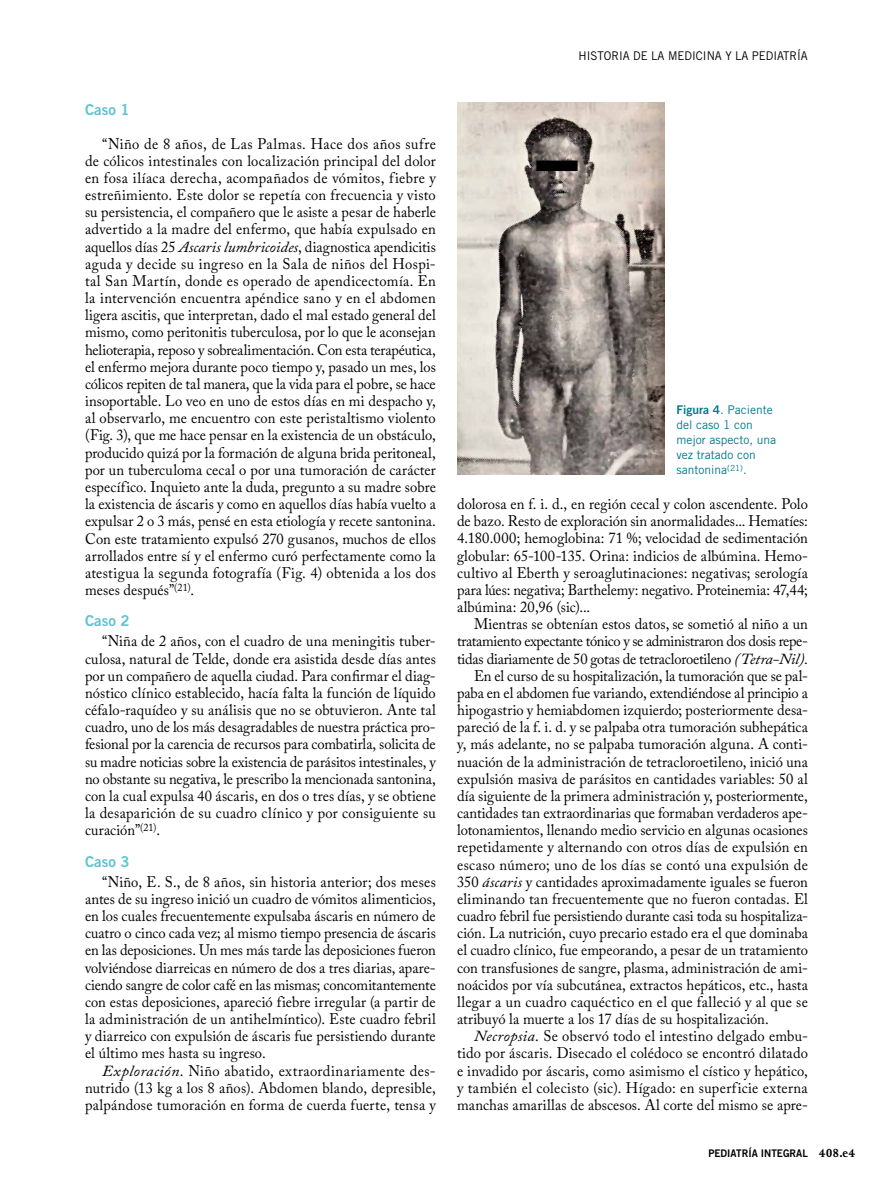
<style>
.page{position:relative;width:893px;height:1191px;background:#fff}
.page>*{position:absolute;margin:0;border:0;box-sizing:border-box;transform-origin:0 0}
.t1{font:15.3px/17.1px "Adobe Caslon Pro";letter-spacing:.005em;color:#000;text-align:justify;scale:.95 1}
.t2{font:15.3px "Adobe Caslon Pro";letter-spacing:-.025em;color:#000;scale:.95 1}
.t3{font:15.3px "Adobe Caslon Pro";letter-spacing:-.015em;color:#000;scale:.95 1}
.t4{font:15px "Trade Gothic Bold Two";color:#62c3d0}
.t5{font:12px/15px "Trade Gothic";color:#007a8c}
.t6{font:12px "Trade Gothic";color:#000;scale:.95 1}
.t7{font:10.5px "Trade Gothic Bold Two";color:#000;scale:.95 1}
.s1{font-style:italic}
.s2{font-family:"Trade Gothic Bold Two"}
.s3{font-family:"Joanna MT Std";font-weight:700;font-size:13.5px}
</style>
<div class="page">
<img style="left:457px;top:103px;width:208px;height:371px">
<p class="t4" style="left:85px;top:100px;width:46px">Caso 1</p>
<p class="t1" style="left:85px;top:135px;width:371px;text-indent:17px">“Niño de 8 años, de Las Palmas. Hace dos años sufre de cólicos intestinales con localización principal del dolor en fosa ilíaca derecha, acompañados de vómitos, fiebre y estreñimiento. Este dolor se repetía con frecuencia y visto su persistencia, el compañero que le asiste a pesar de haberle advertido a la madre del enfermo, que había expulsado en aquellos días 25 <span class="s1">Ascaris lumbricoides</span>, diagnostica apendicitis aguda y decide su ingreso en la Sala de niños del Hospi&shy;tal San Martín, donde es operado de apendicectomía. En la intervención encuentra apéndice sano y en el abdomen ligera ascitis, que interpretan, dado el mal estado general del mismo, como peritonitis tuberculosa, por lo que le aconsejan helioterapia, reposo y sobrealimentación. Con esta terapéutica, el enfermo mejora durante poco tiempo y, pasado un mes, los cólicos repiten de tal manera, que la vida para el pobre, se hace insoportable. Lo veo en uno de estos días en mi despacho y, al observarlo, me encuentro con este peristaltismo violento (Fig. 3), que me hace pensar en la existencia de un obstáculo, producido quizá por la formación de alguna brida peritoneal, por un tuberculoma cecal o por una tumoración de carácter específico. Inquieto ante la duda, pregunto a su madre sobre la existencia de áscaris y como en aquellos días había vuelto a expulsar 2 o 3 más, pensé en esta etiología y recete santonina.<br>Con este tratamiento expulsó 270 gusanos, muchos de ellos arrollados entre sí y el enfermo curó perfectamente como la atestigua la segunda fotografía (Fig. 4) obtenida a los dos meses después”<sup>(21)</sup>.</p>
<p class="t4" style="left:85px;top:611px;width:46px">Caso 2</p>
<p class="t1" style="left:85px;top:632px;width:371px;text-indent:17px">“Niña de 2 años, con el cuadro de una meningitis tuber&shy;culosa, natural de Telde, donde era asistida desde días antes por un compañero de aquella ciudad. Para confirmar el diag&shy;nóstico clínico establecido, hacía falta la función de líquido céfalo-raquídeo y su análisis que no se obtuvieron. Ante tal cuadro, uno de los más desagradables de nuestra práctica pro&shy;fesional por la carencia de recursos para combatirla, solicita de su madre noticias sobre la existencia de parásitos intestinales, y no obstante su negativa, le prescribo la mencionada santonina, con la cual expulsa 40 áscaris, en dos o tres días, y se obtiene la desaparición de su cuadro clínico y por consiguiente su curación”<sup>(21)</sup>.</p>
<p class="t4" style="left:85px;top:852px;width:46px">Caso 3</p>
<p class="t1" style="left:85px;top:873px;width:371px;text-indent:17px">“Niño, E. S., de 8 años, sin historia anterior; dos meses antes de su ingreso inició un cuadro de vómitos alimenticios, en los cuales frecuentemente expulsaba áscaris en número de cuatro o cinco cada vez; al mismo tiempo presencia de áscaris en las deposiciones. Un mes más tarde las deposiciones fueron volviéndose diarreicas en número de dos a tres diarias, apare&shy;ciendo sangre de color café en las mismas; concomitantemente con estas deposiciones, apareció fiebre irregular (a partir de la administración de un antihelmíntico). Este cuadro febril y diarreico con expulsión de áscaris fue persistiendo durante el último mes hasta su ingreso.</p>
<p class="t1" style="left:85px;top:1061px;width:371px;text-indent:17px"><span class="s1">Exploración</span>. Niño abatido, extraordinariamente des&shy;nutrido (13 kg a los 8 años). Abdomen blando, depresible, palpándose tumoración en forma de cuerda fuerte, tensa y</p>
<p class="t6" style="left:578px;top:49px;width:243px">Historia de la Medicina y la Pediatría</p>
<p class="t5" style="left:676px;top:402px;width:101px"><span class="s2">Figura 4</span>. Paciente del caso 1 con mejor aspecto, una vez tratado con santonina<sup>(21)</sup>.</p>
<p class="t1" style="left:457px;top:495px;width:371px">dolorosa en f. i. d., en región cecal y colon ascendente. Polo de bazo. Resto de exploración sin anormalidades... Hematíes:<br>4.180.000; hemoglobina: 71 %; velocidad de sedimentación globular: 65-100-135. Orina: indicios de albúmina. Hemo&shy;cultivo al Eberth y seroaglutinaciones: negativas; serología para lúes: negativa; Barthelemy: negativo. Proteinemia: 47,44; albúmina: 20,96 (sic)...</p>
<p class="t1" style="left:474px;top:615px;width:353px">Mientras se obtenían estos datos, se sometió al niño a un</p>
<p class="t2" style="left:457px;top:632px;width:371px">tratamiento expectante tónico y se administraron dos dosis repe-</p>
<p class="t3" style="left:457px;top:649px;width:371px">tidas diariamente de 50 gotas de tetracloroetileno <span class="s1">(Tetra-Nil).</span></p>
<p class="t1" style="left:474px;top:667px;width:353px">En el curso de su hospitalización, la tumoración que se pal-</p>
<p class="t1" style="left:457px;top:684px;width:371px">paba en el abdomen fue variando, extendiéndose al principio a</p>
<p class="t1" style="left:457px;top:701px;width:371px">hipogastrio y hemiabdomen izquierdo; posteriormente desa-</p>
<p class="t1" style="left:457px;top:718px;width:371px">pareció de la f. i. d. y se palpaba otra tumoración subhepática</p>
<p class="t1" style="left:457px;top:735px;width:371px">y, más adelante, no se palpaba tumoración alguna. A conti-</p>
<p class="t1" style="left:457px;top:752px;width:371px">nuación de la administración de tetracloroetileno, inició una</p>
<p class="t1" style="left:457px;top:770px;width:371px">expulsión masiva de parásitos en cantidades variables: 50 al</p>
<p class="t1" style="left:457px;top:787px;width:371px">día siguiente de la primera administración y, posteriormente,</p>
<p class="t1" style="left:457px;top:804px;width:371px">cantidades tan extraordinarias que formaban verdaderos ape-</p>
<p class="t1" style="left:457px;top:821px;width:371px">lotonamientos, llenando medio servicio en algunas ocasiones</p>
<p class="t1" style="left:457px;top:838px;width:371px">repetidamente y alternando con otros días de expulsión en</p>
<p class="t1" style="left:457px;top:855px;width:371px">escaso número; uno de los días se contó una expulsión de</p>
<p class="t1" style="left:457px;top:873px;width:371px">350 <span class="s1">áscaris</span> y cantidades aproximadamente iguales se fueron</p>
<p class="t1" style="left:457px;top:890px;width:371px">eliminando tan frecuentemente que no fueron contadas. El</p>
<p class="t1" style="left:457px;top:907px;width:371px">cuadro febril fue persistiendo durante casi toda su hospitaliza-</p>
<p class="t1" style="left:457px;top:924px;width:371px">ción. La nutrición, cuyo precario estado era el que dominaba</p>
<p class="t1" style="left:457px;top:941px;width:371px">el cuadro clínico, fue empeorando, a pesar de un tratamiento</p>
<p class="t1" style="left:457px;top:958px;width:371px">con transfusiones de sangre, plasma, administración de ami-</p>
<p class="t1" style="left:457px;top:976px;width:371px">noácidos por vía subcutánea, extractos hepáticos, etc., hasta</p>
<p class="t1" style="left:457px;top:993px;width:371px">llegar a un cuadro caquéctico en el que falleció y al que se</p>
<p class="t1" style="left:457px;top:1010px;width:329px">atribuyó la muerte a los 17 días de su hospitalización.</p>
<p class="t1" style="left:474px;top:1027px;width:353px"><span class="s1">Necropsia</span>. Se observó todo el intestino delgado embu-</p>
<p class="t1" style="left:457px;top:1044px;width:371px">tido por áscaris. Disecado el colédoco se encontró dilatado</p>
<p class="t1" style="left:457px;top:1061px;width:371px">e invadido por áscaris, como asimismo el cístico y hepático,</p>
<p class="t1" style="left:457px;top:1079px;width:371px">y también el colecisto (sic). Hígado: en superficie externa</p>
<p class="t1" style="left:457px;top:1096px;width:371px">manchas amarillas de abscesos. Al corte del mismo se apre-</p>
<p class="t7" style="left:708px;top:1146px;width:156px">PEDIATRÍA INTEGRAL <span class="s3">408.e4</span></p>
</div>
